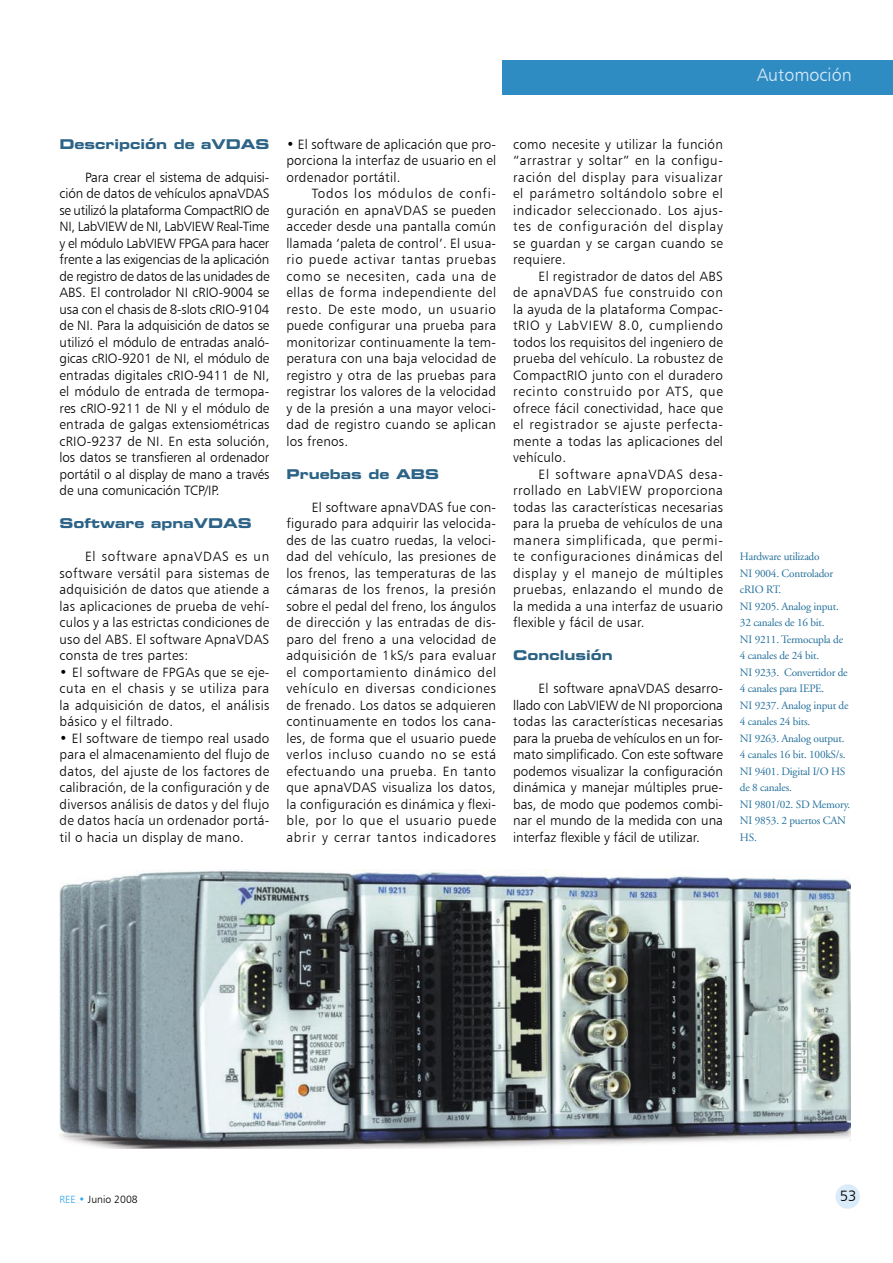
<style>
.page{position:relative;width:893px;height:1263px;background:#fff}
.page>*{position:absolute;margin:0;border:0;box-sizing:border-box;transform-origin:0 0}
.SUMARIO{font:18px "Humanist 777 BT Light B";color:#daebfa}
.t1{font:15px "Humanist 777 BT Light B";color:#000}
.TEXTO_ARTICULO{font:13.5px/16.5px "Humanist 777 BT Light B";letter-spacing:.02em;color:#000;text-align:justify}
.TITULO_APARTADO{font:13.5px "Eurostile Bold Extended Two";color:#2c6386}
.FIGURAS{font:11.25px/16.5px "Adobe Garamond";letter-spacing:-.02em;color:#24709b}
.t2{font:10.5px "Humanist 777 BT Light B";color:#000}
.s1{color:#36a7e9}
</style>
<div class="page">
<div style="left:502px;top:60px;width:391px;height:34px;background:#2f8cc2"></div>
<div style="left:835px;top:1184px;width:25px;height:25px;background:#daebfa;border-radius:50%"></div>
<img style="left:60px;top:869px;width:790px;height:279px">
<p class="SUMARIO" style="left:757px;top:64px;width:97px">Automoción</p>
<p class="TITULO_APARTADO" style="left:60px;top:135px;width:211px">Descripción de aVDAS</p>
<p class="TEXTO_ARTICULO" style="left:60px;top:169px;width:211px;text-indent:26px">Para crear el sistema de adquisi&shy;ción de datos de vehículos apnaVDAS se utilizó la plataforma CompactRIO de NI, LabVIEW de NI, LabVIEW Real-Time y el módulo LabVIEW FPGA para hacer frente a las exigencias de la aplicación de registro de datos de las unidades de ABS. El controlador NI cRIO-9004 se usa con el chasis de 8-slots cRIO-9104 de NI. Para la adquisición de datos se utilizó el módulo de entradas analó&shy;gicas cRIO-9201 de NI, el módulo de entradas digitales cRIO-9411 de NI, el módulo de entrada de termopa&shy;res cRIO-9211 de NI y el módulo de entrada de galgas extensiométricas cRIO-9237 de NI. En esta solución, los datos se transfieren al ordenador portátil o al display de mano a través de una comunicación TCP/IP.</p>
<p class="TITULO_APARTADO" style="left:60px;top:514px;width:194px">Software apnaVDAS</p>
<p class="TEXTO_ARTICULO" style="left:60px;top:548px;width:211px;text-indent:26px">El software apnaVDAS es un software versátil para sistemas de adquisición de datos que atiende a las aplicaciones de prueba de vehí&shy;culos y a las estrictas condiciones de uso del ABS. El software ApnaVDAS consta de tres partes:</p>
<p class="TEXTO_ARTICULO" style="left:60px;top:664px;width:211px">• El software de FPGAs que se eje&shy;cuta en el chasis y se utiliza para la adquisición de datos, el análisis básico y el filtrado.</p>
<p class="TEXTO_ARTICULO" style="left:60px;top:730px;width:211px">• El software de tiempo real usado para el almacenamiento del flujo de datos, del ajuste de los factores de calibración, de la configuración y de diversos análisis de datos y del flujo de datos hacía un ordenador portá&shy;til o hacia un display de mano.</p>
<p class="TEXTO_ARTICULO" style="left:286px;top:135px;width:211px">• El software de aplicación que pro&shy;porciona la interfaz de usuario en el ordenador portátil.</p>
<p class="TEXTO_ARTICULO" style="left:286px;top:185px;width:211px;text-indent:26px">Todos los módulos de confi&shy;guración en apnaVDAS se pueden acceder desde una pantalla común llamada ‘paleta de control’. El usua&shy;rio puede activar tantas pruebas como se necesiten, cada una de ellas de forma independiente del resto. De este modo, un usuario puede configurar una prueba para monitorizar continuamente la tem&shy;peratura con una baja velocidad de registro y otra de las pruebas para registrar los valores de la velocidad y de la presión a una mayor veloci&shy;dad de registro cuando se aplican los frenos.</p>
<p class="TITULO_APARTADO" style="left:286px;top:464px;width:154px">Pruebas de ABS</p>
<p class="TEXTO_ARTICULO" style="left:286px;top:498px;width:211px;text-indent:26px">El software apnaVDAS fue con&shy;figurado para adquirir las velocida&shy;des de las cuatro ruedas, la veloci&shy;dad del vehículo, las presiones de los frenos, las temperaturas de las cámaras de los frenos, la presión sobre el pedal del freno, los ángulos de dirección y las entradas de dis&shy;paro del freno a una velocidad de adquisición de 1kS/s para evaluar el comportamiento dinámico del vehículo en diversas condiciones de frenado. Los datos se adquieren continuamente en todos los cana&shy;les, de forma que el usuario puede verlos incluso cuando no se está efectuando una prueba. En tanto que apnaVDAS visualiza los datos, la configuración es dinámica y flexi&shy;ble, por lo que el usuario puede abrir y cerrar tantos indicadores</p>
<p class="TEXTO_ARTICULO" style="left:513px;top:135px;width:211px">como necesite y utilizar la función “arrastrar y soltar” en la configu&shy;ración del display para visualizar el parámetro soltándolo sobre el indicador seleccionado. Los ajus&shy;tes de configuración del display se guardan y se cargan cuando se requiere.</p>
<p class="TEXTO_ARTICULO" style="left:513px;top:267px;width:211px;text-indent:26px">El registrador de datos del ABS de apnaVDAS fue construido con la ayuda de la plataforma Compac&shy;tRIO y LabVIEW 8.0, cumpliendo todos los requisitos del ingeniero de prueba del vehículo. La robustez de CompactRIO junto con el duradero recinto construido por ATS, que ofrece fácil conectividad, hace que el registrador se ajuste perfecta&shy;mente a todas las aplicaciones del vehículo.</p>
<p class="TEXTO_ARTICULO" style="left:513px;top:465px;width:211px;text-indent:26px">El software apnaVDAS desa&shy;rrollado en LabVIEW proporciona todas las características necesarias para la prueba de vehículos de una manera simplificada, que permi&shy;te configuraciones dinámicas del display y el manejo de múltiples pruebas, enlazando el mundo de la medida a una interfaz de usuario flexible y fácil de usar.</p>
<p class="TITULO_APARTADO" style="left:513px;top:646px;width:101px">Conclusión</p>
<p class="TEXTO_ARTICULO" style="left:513px;top:680px;width:211px;text-indent:26px">El software apnaVDAS desarro&shy;llado con LabVIEW de NI proporciona todas las características necesarias para la prueba de vehículos en un for&shy;mato simplificado. Con este software podemos visualizar la configuración dinámica y manejar múltiples prue&shy;bas, de modo que podemos combi&shy;nar el mundo de la medida con una interfaz flexible y fácil de utilizar.</p>
<p class="FIGURAS" style="left:740px;top:549px;width:81px">Hardware utilizado</p>
<p class="FIGURAS" style="left:740px;top:565px;width:95px">NI 9004. Controlador cRIO RT.</p>
<p class="FIGURAS" style="left:740px;top:598px;width:100px">NI 9205. Analog input.<br>32 canales de 16 bit.</p>
<p class="FIGURAS" style="left:740px;top:631px;width:105px">NI 9211. Termocupla de<br>4 canales de 24 bit.</p>
<p class="FIGURAS" style="left:740px;top:664px;width:109px">NI 9233. Convertidor de<br>4 canales para IEPE.</p>
<p class="FIGURAS" style="left:740px;top:697px;width:110px">NI 9237. Analog input de<br>4 canales 24 bits.</p>
<p class="FIGURAS" style="left:740px;top:730px;width:107px">NI 9263. Analog output.<br>4 canales 16 bit. 100kS/s.</p>
<p class="FIGURAS" style="left:740px;top:763px;width:107px">NI 9401. Digital I/O HS de 8 canales.</p>
<p class="FIGURAS" style="left:740px;top:796px;width:112px">NI 9801/02. SD Memory.</p>
<p class="FIGURAS" style="left:740px;top:813px;width:108px">NI 9853. 2 puertos CAN<br>HS.</p>
<p class="t2" style="left:60px;top:1193px;width:80px"><span class="s1">REE •</span> Junio 2008</p>
<p class="t1" style="left:840px;top:1186px;width:18px">53</p>
</div>
